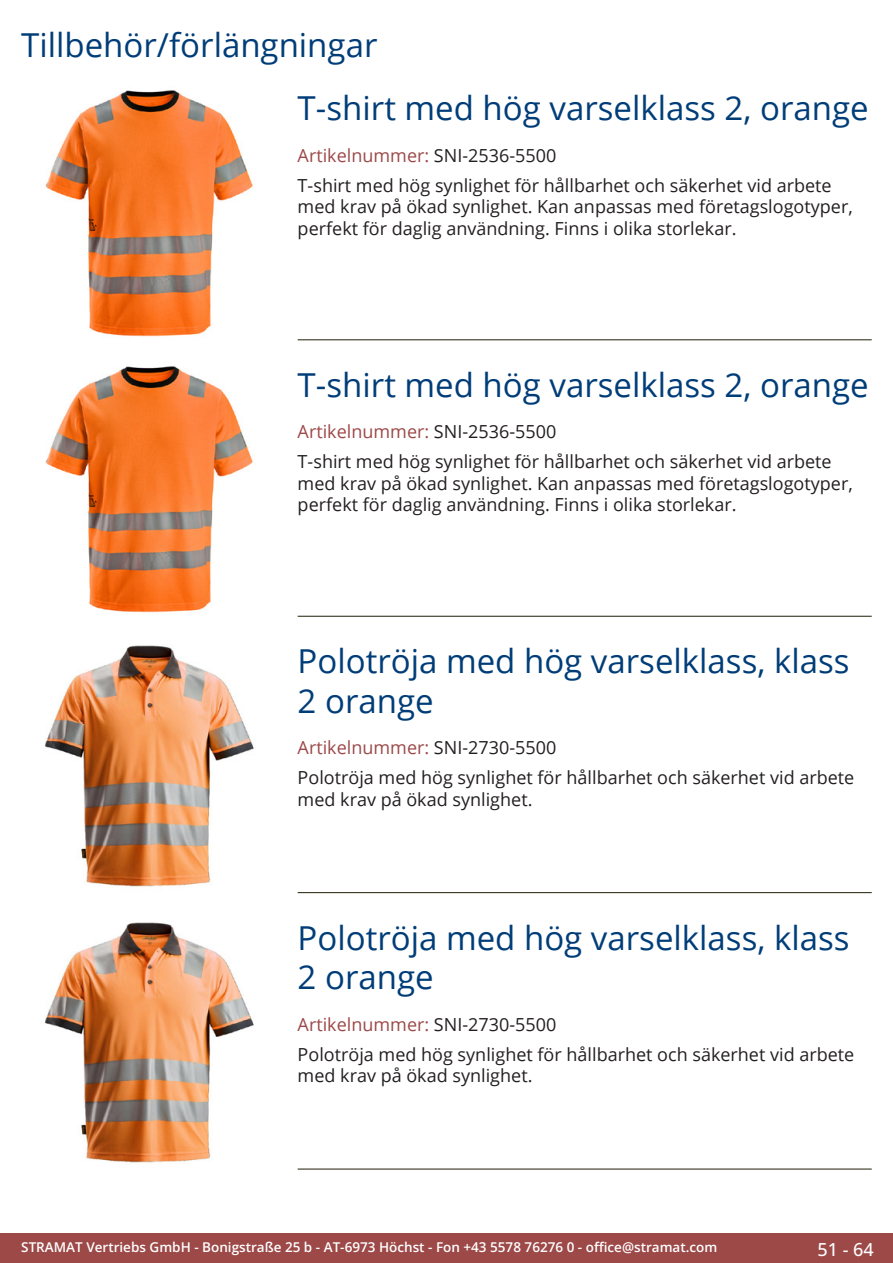
<style>
.page{position:relative;width:893px;height:1263px;background:#fff}
.page>*{position:absolute;margin:0;border:0;box-sizing:border-box;transform-origin:0 0}
.Produkttitel{font:33px/39.6px "Open Sans";color:#003d78}
.RastTitel{font:33px "Open Sans";color:#003d78}
.Beschreibung_Text{font:18px/21.6px "Open Sans";color:#231f20}
.TechDaten_Überschrif{font:18px "Open Sans";color:#9c4948}
.t1{font:500 18px "Open Sans";color:#fff}
.t2{font:600 13.5px "Open Sans";color:#fff}
.s1{color:#231f20}
</style>
<div class="page">
<div style="left:0;top:1233px;width:893px;height:30px;background:#9c4948"></div>
<hr style="left:298px;top:340px;width:574px;height:1px;background:#201d08">
<hr style="left:298px;top:616px;width:574px;height:1px;background:#201d08">
<hr style="left:298px;top:892px;width:574px;height:1px;background:#201d08">
<hr style="left:298px;top:1169px;width:574px;height:1px;background:#201d08">
<img style="left:45px;top:90px;width:208px;height:247px">
<img style="left:45px;top:366px;width:208px;height:247px">
<img style="left:45px;top:645px;width:209px;height:242px">
<img style="left:45px;top:922px;width:209px;height:241px">
<p class="RastTitel" style="left:21px;top:22px;width:358px">Tillbehör/förlängningar</p>
<p class="Produkttitel" style="left:298px;top:88px;width:572px">T-shirt med hög varselklass 2, orange</p>
<p class="TechDaten_Überschrif" style="left:298px;top:143px;width:260px">Artikelnummer: <span class="s1">SNI-2536-5500</span></p>
<p class="Beschreibung_Text" style="left:298px;top:174px;width:557px">T-shirt med hög synlighet för hållbarhet och säkerhet vid arbete med krav på ökad synlighet. Kan anpassas med företagslogotyper, perfekt för daglig användning. Finns i olika storlekar.</p>
<p class="Produkttitel" style="left:298px;top:364px;width:572px">T-shirt med hög varselklass 2, orange</p>
<p class="TechDaten_Überschrif" style="left:298px;top:420px;width:260px">Artikelnummer: <span class="s1">SNI-2536-5500</span></p>
<p class="Beschreibung_Text" style="left:298px;top:450px;width:557px">T-shirt med hög synlighet för hållbarhet och säkerhet vid arbete med krav på ökad synlighet. Kan anpassas med företagslogotyper, perfekt för daglig användning. Finns i olika storlekar.</p>
<p class="Produkttitel" style="left:298px;top:640px;width:553px">Polotröja med hög varselklass, klass<br>2 orange</p>
<p class="TechDaten_Überschrif" style="left:298px;top:735px;width:260px">Artikelnummer: <span class="s1">SNI-2730-5500</span></p>
<p class="Beschreibung_Text" style="left:298px;top:766px;width:558px">Polotröja med hög synlighet för hållbarhet och säkerhet vid arbete med krav på ökad synlighet.</p>
<p class="Produkttitel" style="left:298px;top:917px;width:553px">Polotröja med hög varselklass, klass<br>2 orange</p>
<p class="TechDaten_Überschrif" style="left:298px;top:1012px;width:260px">Artikelnummer: <span class="s1">SNI-2730-5500</span></p>
<p class="Beschreibung_Text" style="left:298px;top:1043px;width:558px">Polotröja med hög synlighet för hållbarhet och säkerhet vid arbete med krav på ökad synlighet.</p>
<p class="t2" style="left:21px;top:1238px;width:698px">STRAMAT Vertriebs GmbH - Bonigstraße 25 b - AT-6973 Höchst - Fon +43 5578 76276 0 - office@stramat.com</p>
<p class="t1" style="left:817px;top:1237px;width:58px">51 - 64</p>
</div>
